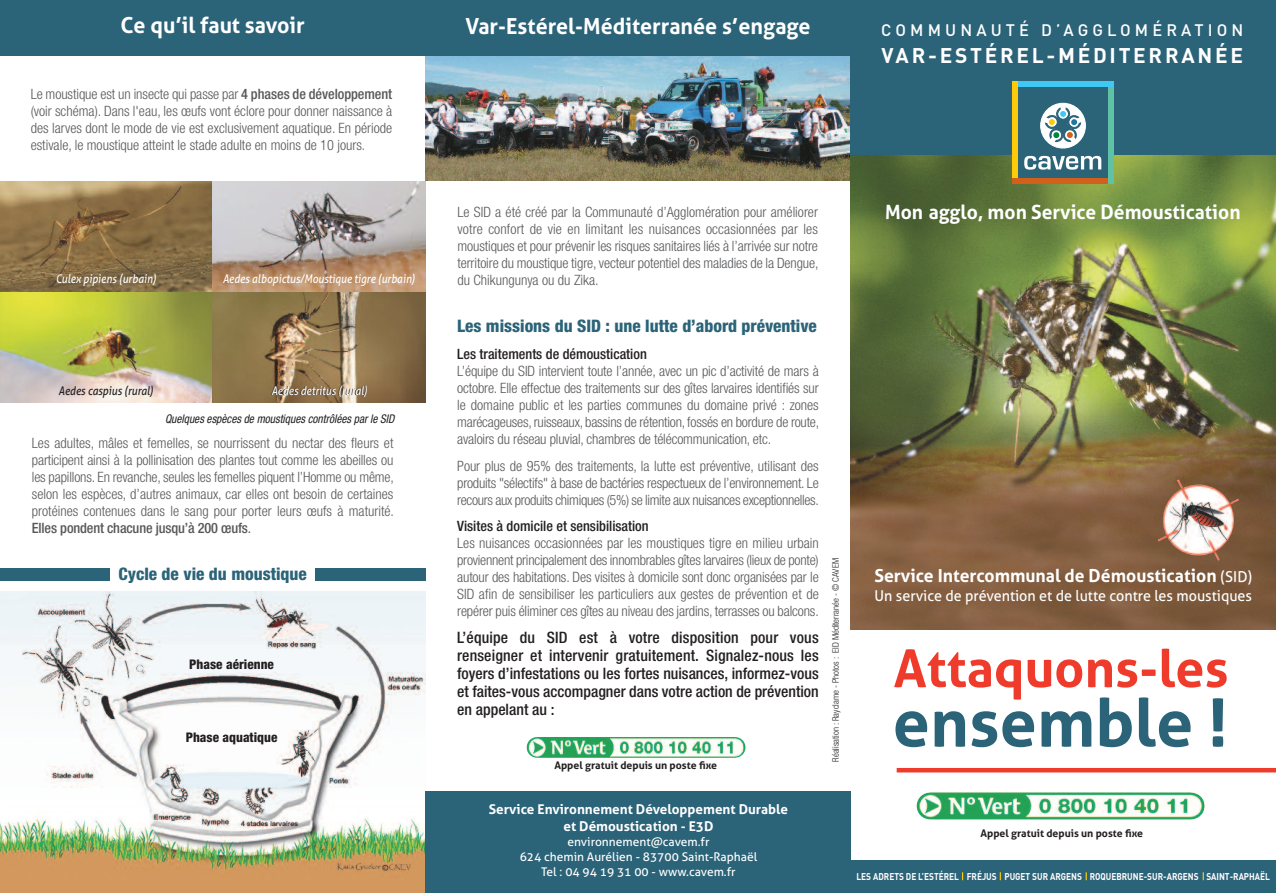
<style>
.page{position:relative;width:1276px;height:893px;background:#fff}
.page>*{position:absolute;margin:0;border:0;box-sizing:border-box;transform-origin:0 0}
.t1{font:700 66.45px "Aller";color:#2b6378}
.t2{font:700 52.05px "Aller";color:#ef3b2b}
.t3{font:700 22.2px "Aller";color:#fff}
.t4{font:700 21px "DIN";letter-spacing:.13em;color:#fff}
.t5{font:700 19.65px "Aller";color:#fff}
.t6{font:700 18px "Aller";color:#fff}
.t7{font:800 condensed 17.25px "Helvetica Neue LT Std";color:#2b6378}
.t8{font:500 16.5px "DIN";letter-spacing:.25em;color:#fff}
.t9{font:500 condensed 15.75px/18px "Helvetica Neue LT Std";color:#231f20;text-align:justify}
.t10{font:15px "Aller";color:#fff;scale:.96 1}
.t11{font:300 condensed 14.25px/17.1px "Helvetica Neue LT Std";letter-spacing:-.01em;color:#57585a;text-align:justify}
.t12{font:500 condensed 14.25px "Helvetica Neue LT Std";color:#231f20}
.t13{font:700 13.5px/17px "Aller";color:#fff;text-align:center}
.t14{font:800 condensed 13.35px "Helvetica Neue LT Std";color:#231f20}
.t15{font:12px/15px "Aller";color:#fff;text-align:center}
.t16{font:italic 12px "Aller";color:#fff;scale:.87 1}
.t17{font:italic condensed 12px "Helvetica Neue LT Std";color:#231f20;scale:.94 1}
.t18{font:italic 12px "Aller";color:#231f20;scale:.87 1}
.t19{font:700 10.5px "Aller";color:#231f20}
.t20{font:700 9.75px "DIN";color:#fff;scale:.85 1}
.t21{font:300 condensed 9px "Helvetica Neue LT Std";color:#231f20}
.s1{font-weight:500}
.s2{font-weight:400}
.s3{font-weight:400;font-size:15px}
</style>
<div class="page">
<img style="left:425px;top:55px;width:425px;height:125px">
<img style="left:0;top:182px;width:425px;height:221px">
<img style="left:0;top:592px;width:425px;height:301px">
<img style="left:526px;top:737px;width:217px;height:21px">
<div style="left:425px;top:791px;width:425px;height:102px;background:#2b6378"></div>
<div style="left:0;top:0;width:850px;height:55px;background:#2b6378"></div>
<img style="left:850px;top:155px;width:426px;height:474px">
<div style="left:850px;top:0;width:426px;height:155px;background:#2b6378"></div>
<div style="left:850px;top:860px;width:426px;height:33px;background:#2b6378"></div>
<hr style="left:896px;top:768px;width:380px;height:4px;background:#ef3b2b">
<img style="left:916px;top:792px;width:285px;height:28px">
<div style="left:1016px;top:86px;width:93px;height:94px;background:#2b6378"></div>
<svg style="left:1024px;top:156px;width:77px;height:14px"></svg>
<div style="left:1040px;top:103px;width:45px;height:45px;background:#fff;border-radius:50%"></div>
<div style="left:1040px;top:103px;width:46px;height:46px;border:1px solid #fff;border-radius:50%"></div>
<div style="left:1108px;top:86px;width:5px;height:98px;background:#5fc2a6"></div>
<svg style="left:1044px;top:107px;width:37px;height:36px"></svg>
<div style="left:1012px;top:81px;width:101px;height:6px;background:#40c7f4"></div>
<div style="left:1012px;top:81px;width:6px;height:98px;background:#feca0a"></div>
<div style="left:1012px;top:178px;width:96px;height:6px;background:#d2601a"></div>
<svg style="left:999px;top:872px;width:2px;height:8px"></svg>
<svg style="left:1202px;top:872px;width:2px;height:8px"></svg>
<img style="left:1157px;top:479px;width:82px;height:82px">
<div style="left:0;top:568px;width:110px;height:12px;background:#2b6378"></div>
<div style="left:315px;top:568px;width:110px;height:12px;background:#2b6378"></div>
<h3 class="t3" style="left:121px;top:11px;width:186px">Ce qu’il faut savoir</h3>
<h3 class="t3" style="left:465px;top:13px;width:346px">Var-Estérel-Méditerranée s’engage</h3>
<p class="t11" style="left:31px;top:86px;width:363px">Le moustique est un insecte qui passe par <span class="s1">4 phases de développement </span>(voir schéma). Dans l'eau, les œufs vont éclore pour donner naissance à des larves dont le mode de vie est exclusivement aquatique. En période estivale, le moustique atteint le stade adulte en moins de 10 jours.</p>
<p class="t8" style="left:881px;top:21px;width:364px">COMMUNAUTÉ D’AGGLOMÉRATION</p>
<h3 class="t4" style="left:881px;top:43px;width:363px">VAR-ESTÉREL-MÉDITERRANÉE</h3>
<p class="t16" style="left:56px;top:271px;width:117px">Culex pipiens (urbain)</p>
<p class="t16" style="left:223px;top:271px;width:223px">Aedes albopictus/Moustique tigre (urbain)</p>
<p class="t18" style="left:59px;top:383px;width:110px">Aedes caspius (rural)</p>
<p class="t16" style="left:271px;top:384px;width:112px">Aedes detritus (rural)</p>
<p class="t17" style="left:165px;top:414px;width:245px">Quelques espèces de moustiques contrôlées par le SID</p>
<p class="t11" style="left:32px;top:435px;width:363px">Les adultes, mâles et femelles, se nourrissent du nectar des fleurs et participent ainsi à la pollinisation des plantes tout comme les abeilles ou les papillons. En revanche, seules les femelles piquent l’Homme ou même, selon les espèces, d’autres animaux, car elles ont besoin de certaines protéines contenues dans le sang pour porter leurs œufs à maturité.<br><span class="s1">Elles pondent chacune jusqu’à 200 œufs</span><span class="s2">.</span></p>
<p class="t7" style="left:118px;top:567px;width:190px">Cycle de vie du moustique</p>
<p class="t14" style="left:189px;top:659px;width:86px">Phase aérienne</p>
<p class="t14" style="left:186px;top:733px;width:93px">Phase aquatique</p>
<p class="t11" style="left:457px;top:204px;width:362px">Le SID a été créé par la Communauté d’Agglomération pour améliorer votre confort de vie en limitant les nuisances occasionnées par les moustiques et pour prévenir les risques sanitaires liés à l’arrivée sur notre territoire du moustique tigre, vecteur potentiel des maladies de la Dengue, du Chikungunya ou du Zika.</p>
<p class="t7" style="left:457px;top:320px;width:361px">Les missions du SID : une lutte d’abord préventive</p>
<p class="t12" style="left:457px;top:349px;width:191px">Les traitements de démoustication</p>
<p class="t11" style="left:457px;top:364px;width:363px">L’équipe du SID intervient toute l’année, avec un pic d’activité de mars à octobre. Elle effectue des traitements sur des gîtes larvaires identifiés sur le domaine public et les parties communes du domaine privé : zones marécageuses, ruisseaux, bassins de rétention, fossés en bordure de route, avaloirs du réseau pluvial, chambres de télécommunication, etc.</p>
<p class="t11" style="left:457px;top:458px;width:363px">Pour plus de 95% des traitements, la lutte est préventive, utilisant des produits "sélectifs" à base de bactéries respectueux de l’environnement. Le recours aux produits chimiques (5%) se limite aux nuisances exceptionnelles.</p>
<p class="t12" style="left:457px;top:521px;width:193px">Visites à domicile et sensibilisation</p>
<p class="t11" style="left:457px;top:535px;width:363px">Les nuisances occasionnées par les moustiques tigre en milieu urbain proviennent principalement des innombrables gîtes larvaires (lieux de ponte) autour des habitations. Des visites à domicile sont donc organisées par le SID afin de sensibiliser les particuliers aux gestes de prévention et de repérer puis éliminer ces gîtes au niveau des jardins, terrasses ou balcons.</p>
<p class="t9" style="left:457px;top:630px;width:363px">L’équipe du SID est à votre disposition pour vous renseigner et intervenir gratuitement. Signalez-nous les foyers d’infestations ou les fortes nuisances, informez-vous et faites-vous accompagner dans votre action de prévention en appelant au :</p>
<p class="t19" style="left:554px;top:759px;width:164px">Appel gratuit depuis un poste fixe</p>
<p class="t13" style="left:489px;top:800px;width:301px">Service Environnement Développement Durable et Démoustication - E3D</p>
<p class="t15" style="left:520px;top:834px;width:239px">environnement@cavem.fr<br>624 chemin Aurélien - 83700 Saint-Raphaël<br>Tel : 04 94 19 31 00 - www.cavem.fr</p>
<p class="t21" style="left:832px;top:762px;width:205px;rotate:-90deg">Réalisation : Rayclame - Photos : EID Méditerranée - © CAVEM</p>
<h3 class="t5" style="left:885px;top:199px;width:357px">Mon agglo, mon Service Démoustication</h3>
<p class="t6" style="left:874px;top:564px;width:379px">Service Intercommunal de Démoustication <span class="s3">(SID)</span></p>
<p class="t10" style="left:874px;top:587px;width:395px">Un service de prévention et de lutte contre les moustiques</p>
<h2 class="t2" style="left:893px;top:636px;width:336px">Attaquons-les</h2>
<h1 class="t1" style="left:892px;top:682px;width:337px">ensemble !</h1>
<p class="t19" style="left:980px;top:826px;width:164px">Appel gratuit depuis un poste fixe</p>
<p class="t20" style="left:856px;top:871px;width:488px">LES ADRETS DE L’ESTÉREL FRÉJUS PUGET SUR ARGENS ROQUEBRUNE-SUR-ARGENS SAINT-RAPHAËL</p>
</div>
